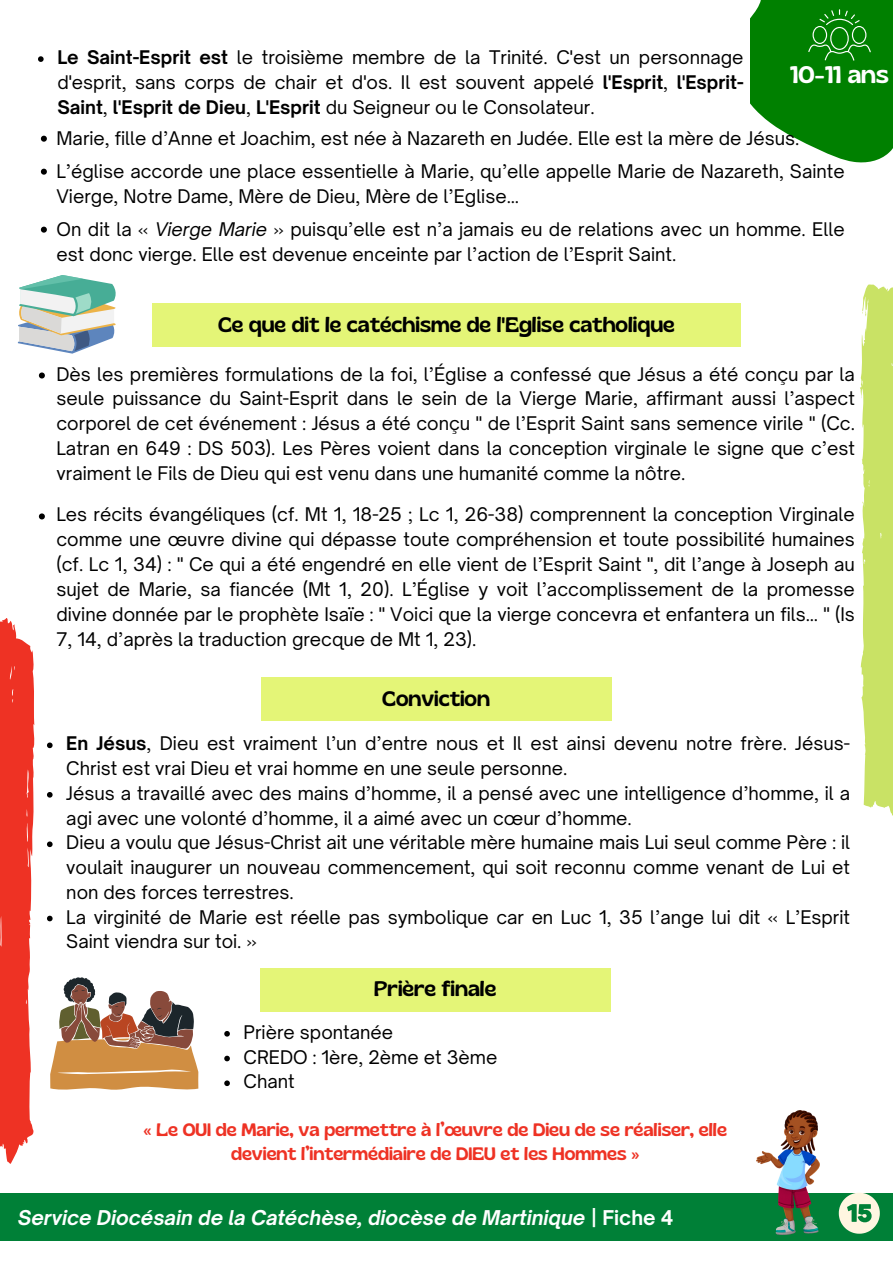
<style>
.page{position:relative;width:893px;height:1264px;background:#fff}
.page>*{position:absolute;margin:0;border:0;box-sizing:border-box;transform-origin:0 0}
.t1{font:24px "Gliker";color:#fff}
.t2{font:21px "Gliker";color:#000}
.t3{font:italic 700 19.5px "Open Sauce One";color:#feffff}
.t4{font:18px/25px "Open Sauce One";color:#000}
.t5{font:18px/24.8px "Gliker";color:#ee3224;text-align:center}
.s1{font-weight:700}
.s2{font-style:italic}
.s3{font-style:normal}
</style>
<div class="page">
<div style="left:0;top:1192px;width:892px;height:48px;background:#008037"></div>
<svg style="left:0;top:618px;width:35px;height:545px"></svg>
<svg style="left:750px;top:0;width:142px;height:163px"></svg>
<svg style="left:860px;top:284px;width:32px;height:530px"></svg>
<img style="left:756px;top:1110px;width:63px;height:124px">
<div style="left:152px;top:303px;width:588px;height:44px;background:#e4f577"></div>
<svg style="left:18px;top:275px;width:98px;height:78px"></svg>
<div style="left:261px;top:677px;width:350px;height:43px;background:#e4f577"></div>
<div style="left:260px;top:968px;width:350px;height:43px;background:#e4f577"></div>
<svg style="left:50px;top:977px;width:148px;height:113px"></svg>
<svg style="left:838px;top:1192px;width:41px;height:41px"></svg>
<svg style="left:38px;top:56px;width:6px;height:6px"></svg>
<svg style="left:41px;top:136px;width:6px;height:6px"></svg>
<svg style="left:41px;top:169px;width:6px;height:6px"></svg>
<svg style="left:41px;top:227px;width:6px;height:6px"></svg>
<svg style="left:39px;top:372px;width:6px;height:6px"></svg>
<svg style="left:39px;top:513px;width:6px;height:6px"></svg>
<svg style="left:47px;top:742px;width:6px;height:6px"></svg>
<svg style="left:47px;top:792px;width:6px;height:5px"></svg>
<svg style="left:47px;top:841px;width:6px;height:6px"></svg>
<svg style="left:47px;top:915px;width:6px;height:6px"></svg>
<svg style="left:224px;top:1031px;width:6px;height:5px"></svg>
<svg style="left:224px;top:1055px;width:6px;height:6px"></svg>
<svg style="left:224px;top:1080px;width:6px;height:6px"></svg>
<p class="t4" style="left:57px;top:45px;width:687px;text-align:justify"><span class="s1">Le Saint-Esprit est</span> le troisième membre de la Trinité. C'est un personnage d'esprit, sans corps de chair et d'os. Il est souvent appelé <span class="s1">l'Esprit</span>, <span class="s1">l'Esprit-Saint</span>, <span class="s1">l'Esprit de Dieu</span>, <span class="s1">L'Esprit</span> du Seigneur ou le Consolateur.</p>
<p class="t4" style="left:56px;top:125px;width:744px">Marie, fille d’Anne et Joachim, est née à Nazareth en Judée. Elle est la mère de Jésus.</p>
<p class="t4" style="left:56px;top:158px;width:789px">L’église accorde une place essentielle à Marie, qu’elle appelle Marie de Nazareth, Sainte<br>Vierge, Notre Dame, Mère de Dieu, Mère de l’Eglise…</p>
<p class="t4" style="left:56px;top:216px;width:789px">On dit la « <span class="s2">Vierge Marie</span> » puisqu’elle est n’a jamais eu de relations avec un homme. Elle est donc vierge. Elle est devenue enceinte par l’action de l’Esprit Saint.</p>
<p class="t1" style="left:790px;top:60px;width:100px">10-11 ans</p>
<p class="t2" style="left:218px;top:311px;width:458px">Ce que dit le catéchisme de l'Eglise catholique</p>
<p class="t4" style="left:56px;top:361px;width:799px;text-align:justify">Dès les premières formulations de la foi, l’Église a confessé que Jésus a été conçu par la seule puissance du Saint-Esprit dans le sein de la Vierge Marie, affirmant aussi l’aspect corporel de cet événement : Jésus a été conçu " de l’Esprit Saint sans semence virile " (Cc.<br>Latran en 649 : DS 503). Les Pères voient dans la conception virginale le signe que c’est vraiment le Fils de Dieu qui est venu dans une humanité comme la nôtre.</p>
<p class="t4" style="left:56px;top:502px;width:799px;text-align:justify">Les récits évangéliques (cf. Mt 1, 18-25 ; Lc 1, 26-38) comprennent la conception Virginale comme une œuvre divine qui dépasse toute compréhension et toute possibilité humaines (cf. Lc 1, 34) : " Ce qui a été engendré en elle vient de l’Esprit Saint ", dit l’ange à Joseph au sujet de Marie, sa fiancée (Mt 1, 20). L’Église y voit l’accomplissement de la promesse divine donnée par le prophète Isaïe : " Voici que la vierge concevra et enfantera un fils… " (Is 7, 14, d’après la traduction grecque de Mt 1, 23).</p>
<p class="t2" style="left:382px;top:685px;width:109px">Conviction</p>
<p class="t4" style="left:66px;top:731px;width:785px"><span class="s1">En Jésus</span>, Dieu est vraiment l’un d’entre nous et Il est ainsi devenu notre frère. Jésus-<br>Christ est vrai Dieu et vrai homme en une seule personne.</p>
<p class="t4" style="left:66px;top:780px;width:785px">Jésus a travaillé avec des mains d’homme, il a pensé avec une intelligence d’homme, il a agi avec une volonté d’homme, il a aimé avec un cœur d’homme.</p>
<p class="t4" style="left:66px;top:830px;width:785px;text-align:justify">Dieu a voulu que Jésus-Christ ait une véritable mère humaine mais Lui seul comme Père : il voulait inaugurer un nouveau commencement, qui soit reconnu comme venant de Lui et non des forces terrestres.</p>
<p class="t4" style="left:66px;top:904px;width:785px">La virginité de Marie est réelle pas symbolique car en Luc 1, 35 l’ange lui dit « L’Esprit<br>Saint viendra sur toi. »</p>
<p class="t2" style="left:374px;top:976px;width:123px">Prière finale</p>
<p class="t4" style="left:243px;top:1019px;width:151px">Prière spontanée</p>
<p class="t4" style="left:243px;top:1044px;width:255px">CREDO : 1ère, 2ème et 3ème</p>
<p class="t4" style="left:243px;top:1068px;width:53px">Chant</p>
<p class="t5" style="left:144px;top:1116px;width:584px">« Le OUI de Marie, va permettre à l’œuvre de Dieu de se réaliser, elle devient l’intermédiaire de DIEU et les Hommes »</p>
<p class="t3" style="left:18px;top:1205px;width:657px">Service Diocésain de la Catéchèse, diocèse de Martinique <span class="s3">| Fiche 4</span></p>
</div>
